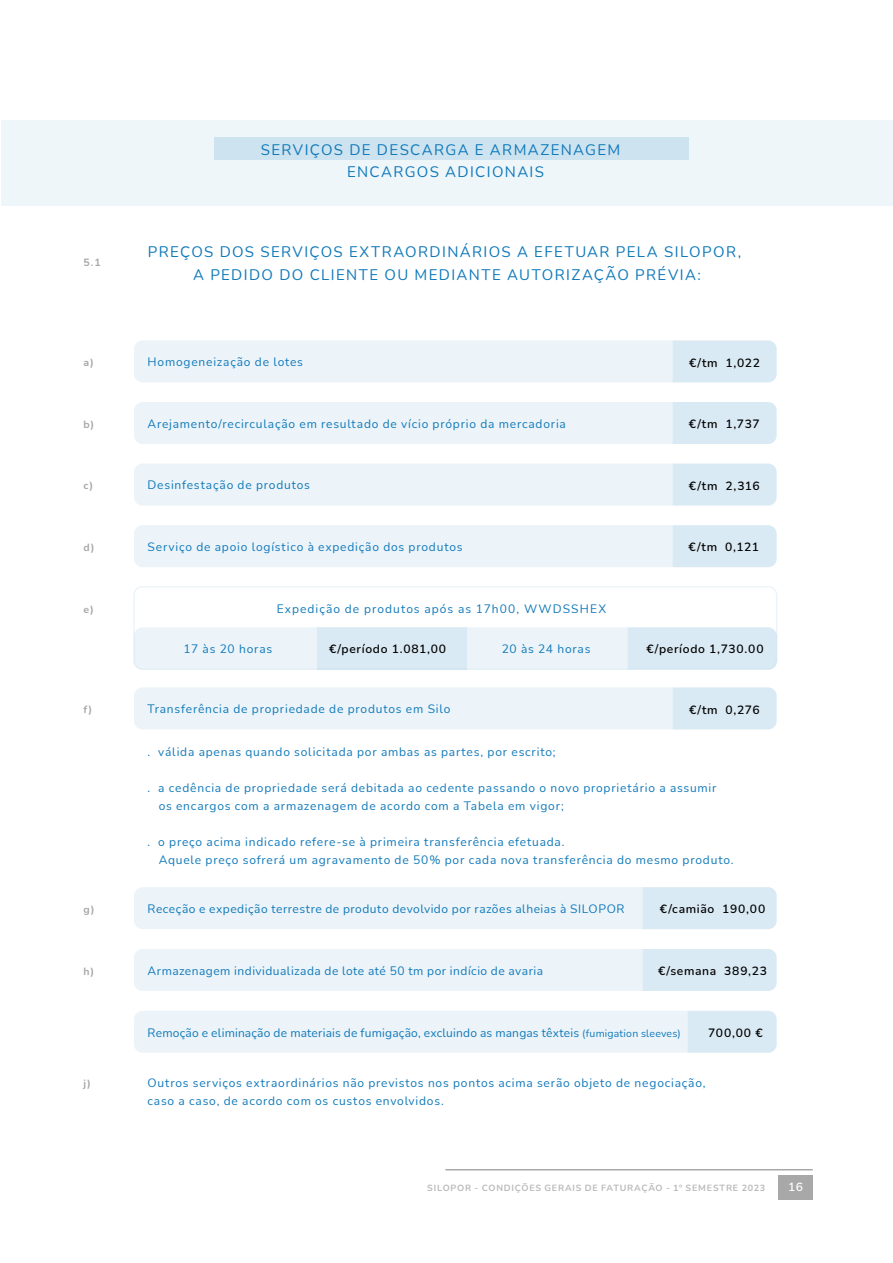
<style>
.page{position:relative;width:893px;height:1263px;background:#fff}
.page>*{position:absolute;margin:0;border:0;box-sizing:border-box;transform-origin:0 0}
.t1{font:15px/22.5px "Nunito";letter-spacing:.095em;color:#1079ba}
.t2{font:600 12.15px "Nunito";letter-spacing:.055em;color:#010000}
.t3{font:12px/18px "Nunito";letter-spacing:.065em;color:#1079ba}
.t4{font:12px "Nunito";letter-spacing:.04em;color:#1079ba}
.t5{font:12px "Nunito";letter-spacing:.015em;color:#1079ba}
.t6{font:12px "Nunito";letter-spacing:.09em;color:#1079ba}
.t7{font:600 12px "Nunito";color:#fff}
.t8{font:700 10.5px "Nunito";color:#a7a7a6}
.t9{font:700 9px "Nunito";letter-spacing:.085em;color:#8c8c8c}
.s1{font-size:10.5px}
</style>
<div class="page">
<div style="left:134px;top:340px;width:643px;height:42px;background:#ecf4f9;border-radius:8px"></div>
<div style="left:134px;top:402px;width:643px;height:42px;background:#ecf4f9;border-radius:8px"></div>
<div style="left:134px;top:464px;width:643px;height:42px;background:#ecf4f9;border-radius:8px"></div>
<div style="left:134px;top:525px;width:643px;height:42px;background:#ecf4f9;border-radius:8px"></div>
<div style="left:134px;top:627px;width:643px;height:42px;background:#ecf4f9;border-radius:8px"></div>
<div style="left:133px;top:586px;width:644px;height:84px;border:2px solid #1079ba;border-radius:8px"></div>
<div style="left:134px;top:687px;width:643px;height:42px;background:#ecf4f9;border-radius:8px"></div>
<div style="left:134px;top:887px;width:643px;height:42px;background:#ecf4f9;border-radius:8px"></div>
<div style="left:1px;top:120px;width:892px;height:86px;background:#eff6fa"></div>
<div style="left:214px;top:137px;width:475px;height:23px;background:#cde3f0"></div>
<div style="left:673px;top:340px;width:103px;height:42px;background:#daeaf4"></div>
<div style="left:673px;top:402px;width:103px;height:42px;background:#daeaf4"></div>
<div style="left:673px;top:464px;width:103px;height:41px;background:#daeaf4"></div>
<div style="left:673px;top:525px;width:103px;height:42px;background:#daeaf4"></div>
<div style="left:628px;top:627px;width:149px;height:42px;background:#daeaf4"></div>
<div style="left:673px;top:687px;width:103px;height:42px;background:#daeaf4"></div>
<div style="left:643px;top:887px;width:133px;height:42px;background:#daeaf4"></div>
<div style="left:134px;top:949px;width:643px;height:42px;background:#ecf4f9;border-radius:8px"></div>
<div style="left:643px;top:949px;width:133px;height:42px;background:#daeaf4"></div>
<div style="left:134px;top:1011px;width:643px;height:42px;background:#ecf4f9;border-radius:8px"></div>
<div style="left:688px;top:1011px;width:88px;height:42px;background:#daeaf4"></div>
<div style="left:317px;top:627px;width:149px;height:42px;background:#daeaf4"></div>
<hr style="left:445px;top:1169px;width:368px;height:1px;background:#a8a8a8">
<div style="left:778px;top:1175px;width:35px;height:24px;background:#a8a8a8"></div>
<p class="t8" style="left:83px;top:255px;width:19px">5.1</p>
<p class="t8" style="left:83px;top:355px;width:12px">a)</p>
<p class="t1" style="left:347px;top:138px;width:275px;text-indent:-86px">SERVIÇOS DE DESCARGA E ARMAZENAGEM<br>ENCARGOS ADICIONAIS</p>
<p class="t1" style="left:148px;top:240px;width:595px;text-align:center">PREÇOS DOS SERVIÇOS EXTRAORDINÁRIOS A EFETUAR PELA SILOPOR,<br>A PEDIDO DO CLIENTE OU MEDIANTE AUTORIZAÇÃO PRÉVIA:</p>
<p class="t3" style="left:148px;top:353px;width:157px">Homogeneização de lotes</p>
<p class="t2" style="left:689px;top:354px;width:73px">€/tm 1,022</p>
<p class="t8" style="left:83px;top:417px;width:12px">b)</p>
<p class="t3" style="left:148px;top:414px;width:420px">Arejamento/recirculação em resultado de vício próprio da mercadoria</p>
<p class="t2" style="left:689px;top:415px;width:72px">€/tm 1,737</p>
<p class="t8" style="left:83px;top:478px;width:11px">c)</p>
<p class="t3" style="left:148px;top:476px;width:164px">Desinfestação de produtos</p>
<p class="t2" style="left:689px;top:477px;width:72px">€/tm 2,316</p>
<p class="t8" style="left:83px;top:540px;width:13px">d)</p>
<p class="t3" style="left:148px;top:537px;width:316px">Serviço de apoio logístico à expedição dos produtos</p>
<p class="t2" style="left:689px;top:539px;width:72px">€/tm 0,121</p>
<p class="t8" style="left:83px;top:602px;width:12px">e)</p>
<p class="t6" style="left:277px;top:600px;width:331px">Expedição de produtos após as 17h00, WWDSSHEX</p>
<p class="t2" style="left:329px;top:641px;width:119px">€/período 1.081,00</p>
<p class="t2" style="left:646px;top:641px;width:119px">€/período 1,730.00</p>
<p class="t3" style="left:184px;top:640px;width:90px">17 às 20 horas</p>
<p class="t3" style="left:502px;top:640px;width:90px">20 às 24 horas</p>
<p class="t8" style="left:83px;top:702px;width:10px">f)</p>
<p class="t3" style="left:148px;top:700px;width:304px">Transferência de propriedade de produtos em Silo</p>
<p class="t2" style="left:689px;top:701px;width:72px">€/tm 0,276</p>
<p class="t3" style="left:148px;top:743px;width:409px">. válida apenas quando solicitada por ambas as partes, por escrito;</p>
<p class="t3" style="left:159px;top:779px;width:559px;text-indent:-11px">. a cedência de propriedade será debitada ao cedente passando o novo proprietário a assumir os encargos com a armazenagem de acordo com a Tabela em vigor;</p>
<p class="t3" style="left:159px;top:833px;width:576px;text-indent:-11px">. o preço acima indicado refere-se à primeira transferência efetuada.<br>Aquele preço sofrerá um agravamento de 50% por cada nova transferência do mesmo produto.</p>
<p class="t8" style="left:83px;top:902px;width:13px">g)</p>
<p class="t4" style="left:148px;top:900px;width:478px">Receção e expedição terrestre de produto devolvido por razões alheias à SILOPOR</p>
<p class="t2" style="left:660px;top:900px;width:107px">€/camião 190,00</p>
<p class="t8" style="left:83px;top:964px;width:12px">h)</p>
<p class="t4" style="left:148px;top:962px;width:397px">Armazenagem individualizada de lote até 50 tm por indício de avaria</p>
<p class="t2" style="left:658px;top:962px;width:111px">€/semana 389,23</p>
<p class="t5" style="left:148px;top:1024px;width:535px">Remoção e eliminação de materiais de fumigação, excluindo as mangas têxteis <span class="s1">(fumigation sleeves)</span></p>
<p class="t2" style="left:708px;top:1024px;width:56px">700,00 €</p>
<p class="t8" style="left:83px;top:1076px;width:9px">j)</p>
<p class="t3" style="left:148px;top:1074px;width:559px">Outros serviços extraordinários não previstos nos pontos acima serão objeto de negociação, caso a caso, de acordo com os custos envolvidos.</p>
<p class="t9" style="left:427px;top:1182px;width:340px">SILOPOR - CONDIÇÕES GERAIS DE FATURAÇÃO - 1º SEMESTRE 2023</p>
<p class="t7" style="left:788px;top:1178px;width:16px">16</p>
</div>
